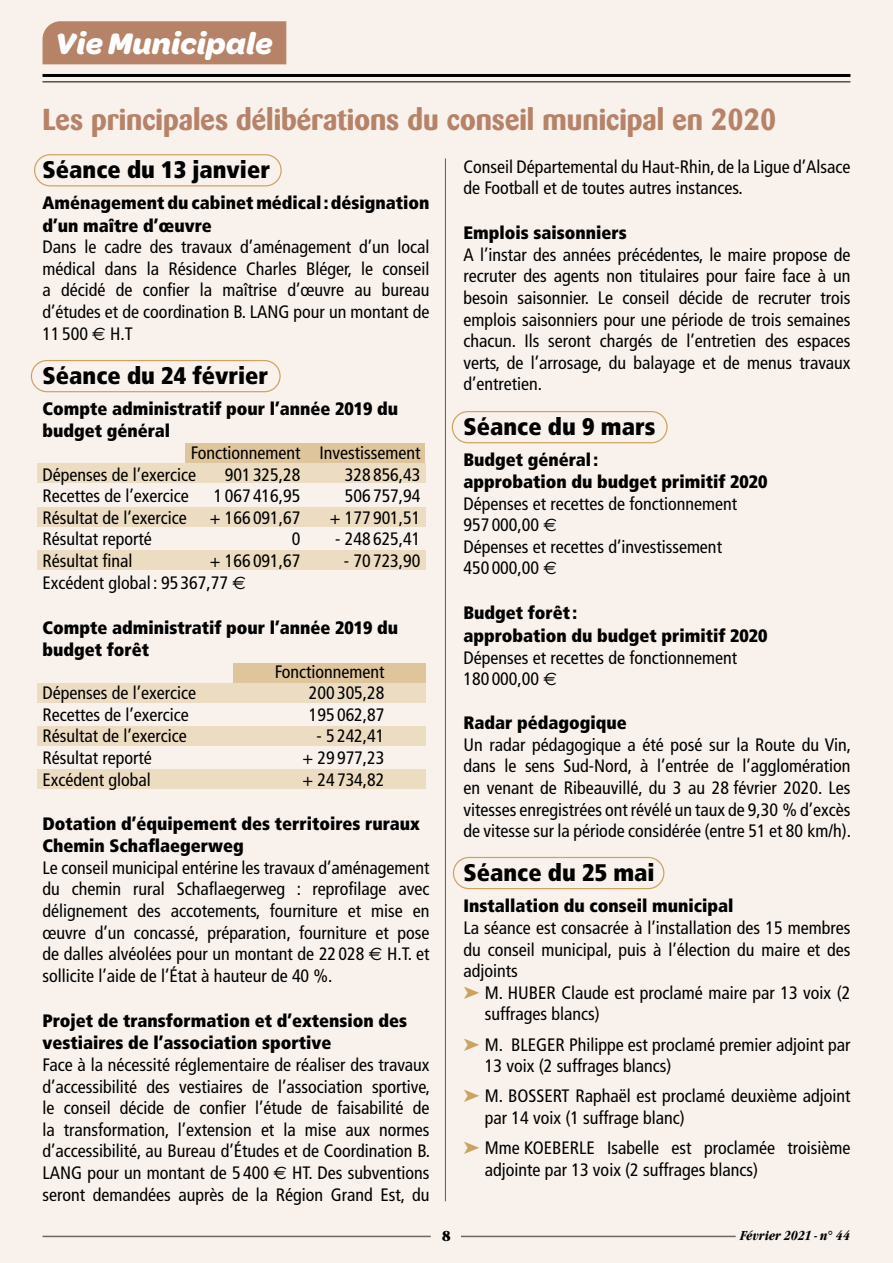
<style>
.page{position:relative;width:893px;height:1263px;background:#f8f1ec}
.page>*{position:absolute;margin:0;border:0;box-sizing:border-box;transform-origin:0 0}
.t1{font:italic 700 31.5px "Omnes";color:#fff}
.t2{font:700 30px "Barmeno";color:#b68368}
.t3{font:900 condensed 24px "Frutiger";color:#000}
.t4{font:condensed 18px/21.6px "Frutiger";color:#000}
.t5{font:900 condensed 18px/22.5px "Frutiger";color:#000}
.t6{font:800 15px "Nimbus Roman D";color:#000}
.t7{font:italic 700 condensed 13.5px "Garamond Itc T";color:#000}
.s1{font-family:"Euro Sans";font-stretch:normal}
.s2{color:#cba35f}
</style>
<div class="page">
<hr style="left:43px;top:74px;width:807px;height:3px;background:#000">
<hr style="left:43px;top:81px;width:807px;height:1px;background:#000">
<hr style="left:43px;top:1236px;width:388px;height:1px;background:#6f7070">
<hr style="left:461px;top:1236px;width:275px;height:1px;background:#6f7070">
<div style="left:43px;top:21px;width:243px;height:43px;background:#b68368"></div>
<div style="left:34px;top:154px;width:248px;height:32px;border:1px solid #cba35f;border-radius:16px"></div>
<div style="left:31px;top:360px;width:250px;height:32px;border:1px solid #cba35f;border-radius:16px"></div>
<div style="left:452px;top:411px;width:216px;height:32px;border:1px solid #cba35f;border-radius:16px"></div>
<div style="left:453px;top:857px;width:211px;height:32px;border:1px solid #cba35f;border-radius:16px"></div>
<hr style="left:445px;top:158px;width:1px;height:1043px;background:#755541">
<div style="left:185px;top:443px;width:240px;height:20px;background:#dfc59b"></div>
<div style="left:233px;top:663px;width:192px;height:20px;background:#dfc59b"></div>
<div style="left:37px;top:463px;width:389px;height:20px;background:#ecdcc2"></div>
<div style="left:37px;top:683px;width:389px;height:20px;background:#ecdcc2"></div>
<div style="left:37px;top:726px;width:389px;height:20px;background:#ecdcc2"></div>
<div style="left:37px;top:769px;width:389px;height:20px;background:#ecdcc2"></div>
<div style="left:37px;top:506px;width:389px;height:20px;background:#ecdcc2"></div>
<div style="left:37px;top:550px;width:389px;height:20px;background:#ecdcc2"></div>
<h1 class="t1" style="left:55px;top:25px;width:219px">Vie Municipale</h1>
<h2 class="t2" style="left:43px;top:101px;width:735px">Les principales délibérations du conseil municipal en 2020</h2>
<h3 class="t3" style="left:43px;top:155px;width:229px">Séance du 13 janvier</h3>
<p class="t5" style="left:43px;top:192px;width:388px">Aménagement du cabinet médical: désignation d’un maître d’œuvre</p>
<p class="t4" style="left:43px;top:236px;width:388px;text-align:justify">Dans le cadre des travaux d’aménagement d’un local médical dans la Résidence Charles Bléger, le conseil a décidé de confier la maîtrise d’œuvre au bureau d’études et de coordination B. LANG pour un montant de 11 500 <span class="s1">€</span> H.T</p>
<h3 class="t3" style="left:43px;top:361px;width:227px">Séance du 24 février</h3>
<p class="t5" style="left:43px;top:397px;width:357px">Compte administratif pour l’année 2019 du budget général</p>
<p class="t4" style="left:43px;top:442px;width:380px;text-indent:148px">Fonctionnement Investissement<br>Dépenses de l’exercice</p>
<p class="t4" style="left:463px;top:156px;width:388px">Conseil Départemental du Haut-Rhin, de la Ligue d’Alsace de Football et de toutes autres instances.</p>
<p class="t5" style="left:463px;top:222px;width:165px">Emplois saisonniers</p>
<p class="t4" style="left:463px;top:244px;width:388px;text-align:justify">A l’instar des années précédentes, le maire propose de recruter des agents non titulaires pour faire face à un besoin saisonnier. Le conseil décide de recruter trois emplois saisonniers pour une période de trois semaines chacun. Ils seront chargés de l’entretien des espaces verts, de l’arrosage, du balayage et de menus travaux d’entretien.</p>
<h3 class="t3" style="left:463px;top:411px;width:193px">Séance du 9 mars</h3>
<p class="t5" style="left:463px;top:448px;width:305px">Budget général:<br>approbation du budget primitif 2020</p>
<p class="t4" style="left:463px;top:493px;width:275px">Dépenses et recettes de fonctionnement<br>957 000,00 <span class="s1">€<br></span>Dépenses et recettes d’investissement<br>450 000,00 <span class="s1">€</span></p>
<p class="t5" style="left:463px;top:602px;width:305px">Budget forêt :<br>approbation du budget primitif 2020</p>
<p class="t4" style="left:463px;top:647px;width:275px">Dépenses et recettes de fonctionnement<br>180 000,00 <span class="s1">€</span></p>
<p class="t5" style="left:463px;top:712px;width:165px">Radar pédagogique</p>
<p class="t4" style="left:463px;top:734px;width:389px;text-align:justify">Un radar pédagogique a été posé sur la Route du Vin, dans le sens Sud-Nord, à l’entrée de l’agglomération en venant de Ribeauvillé, du 3 au 28 février 2020. Les vitesses enregistrées ont révélé un taux de 9,30 % d’excès de vitesse sur la période considérée (entre 51 et 80 km/h).</p>
<h3 class="t3" style="left:463px;top:858px;width:193px">Séance du 25 mai</h3>
<p class="t5" style="left:463px;top:895px;width:271px">Installation du conseil municipal</p>
<p class="t4" style="left:463px;top:917px;width:388px">La séance est consacrée à l’installation des 15 membres</p>
<p class="t4" style="left:463px;top:939px;width:388px">du conseil municipal, puis à l’élection du maire et des</p>
<p class="t4" style="left:463px;top:960px;width:56px">adjoints</p>
<p class="t4" style="left:463px;top:982px;width:388px"><span class="s2">➤</span> M. HUBER Claude est proclamé maire par 13 voix (2</p>
<p class="t4" style="left:485px;top:1003px;width:116px">suffrages blancs)</p>
<p class="t4" style="left:485px;top:1033px;width:367px;text-indent:-21px"><span class="s2">➤</span> M. BLEGER Philippe est proclamé premier adjoint par<br>13 voix (2 suffrages blancs)</p>
<p class="t4" style="left:485px;top:1085px;width:367px;text-indent:-21px"><span class="s2">➤</span> M. BOSSERT Raphaël est proclamé deuxième adjoint par 14 voix (1 suffrage blanc)</p>
<p class="t4" style="left:485px;top:1137px;width:367px;text-indent:-21px"><span class="s2">➤</span> Mme KOEBERLE Isabelle est proclamée troisième adjointe par 13 voix (2 suffrages blancs)</p>
<p class="t4" style="left:225px;top:464px;width:77px">901 325,28</p>
<p class="t4" style="left:345px;top:464px;width:77px">328 856,43</p>
<p class="t4" style="left:43px;top:485px;width:148px">Recettes de l’exercice</p>
<p class="t4" style="left:214px;top:485px;width:88px">1 067 416,95</p>
<p class="t4" style="left:345px;top:485px;width:77px">506 757,94</p>
<p class="t4" style="left:43px;top:507px;width:146px">Résultat de l’exercice</p>
<p class="t4" style="left:210px;top:507px;width:92px">+ 166 091,67</p>
<p class="t4" style="left:330px;top:507px;width:92px">+ 177 901,51</p>
<p class="t4" style="left:43px;top:528px;width:111px">Résultat reporté</p>
<p class="t4" style="left:292px;top:528px;width:10px">0</p>
<p class="t4" style="left:335px;top:528px;width:87px">- 248 625,41</p>
<p class="t4" style="left:43px;top:550px;width:91px">Résultat final</p>
<p class="t4" style="left:210px;top:550px;width:92px">+ 166 091,67</p>
<p class="t4" style="left:344px;top:550px;width:78px">- 70 723,90</p>
<p class="t4" style="left:43px;top:572px;width:205px">Excédent global : 95 367,77 <span class="s1">€</span></p>
<p class="t5" style="left:43px;top:616px;width:357px">Compte administratif pour l’année 2019 du budget forêt</p>
<p class="t4" style="left:275px;top:661px;width:111px">Fonctionnement</p>
<p class="t4" style="left:43px;top:682px;width:155px">Dépenses de l’exercice</p>
<p class="t4" style="left:309px;top:682px;width:77px">200 305,28</p>
<p class="t4" style="left:43px;top:704px;width:148px">Recettes de l’exercice</p>
<p class="t4" style="left:309px;top:704px;width:77px">195 062,87</p>
<p class="t4" style="left:43px;top:725px;width:146px">Résultat de l’exercice</p>
<p class="t4" style="left:316px;top:725px;width:70px">- 5 242,41</p>
<p class="t4" style="left:43px;top:747px;width:111px">Résultat reporté</p>
<p class="t4" style="left:302px;top:747px;width:84px">+ 29 977,23</p>
<p class="t4" style="left:43px;top:769px;width:110px">Excédent global</p>
<p class="t4" style="left:302px;top:769px;width:84px">+ 24 734,82</p>
<p class="t5" style="left:43px;top:812px;width:379px">Dotation d’équipement des territoires ruraux<br>Chemin Schaflaegerweg</p>
<p class="t4" style="left:43px;top:857px;width:388px;text-align:justify">Le conseil municipal entérine les travaux d’aménagement du chemin rural Schaflaegerweg : reprofilage avec délignement des accotements, fourniture et mise en œuvre d’un concassé, préparation, fourniture et pose de dalles alvéolées pour un montant de 22 028 <span class="s1">€</span> H.T. et sollicite l’aide de l’État à hauteur de 40 %.</p>
<p class="t5" style="left:43px;top:1009px;width:366px">Projet de transformation et d’extension des vestiaires de l’association sportive</p>
<p class="t4" style="left:43px;top:1054px;width:389px;text-align:justify">Face à la nécessité réglementaire de réaliser des travaux d’accessibilité des vestiaires de l’association sportive, le conseil décide de confier l’étude de faisabilité de la transformation, l’extension et la mise aux normes d’accessibilité, au Bureau d’Études et de Coordination B.<br>LANG pour un montant de 5 400 <span class="s1">€</span> HT. Des subventions seront demandées auprès de la Région Grand Est, du</p>
<p class="t6" style="left:442px;top:1227px;width:10px">8</p>
<p class="t7" style="left:740px;top:1228px;width:111px">Février 2021 - n° 44</p>
</div>
